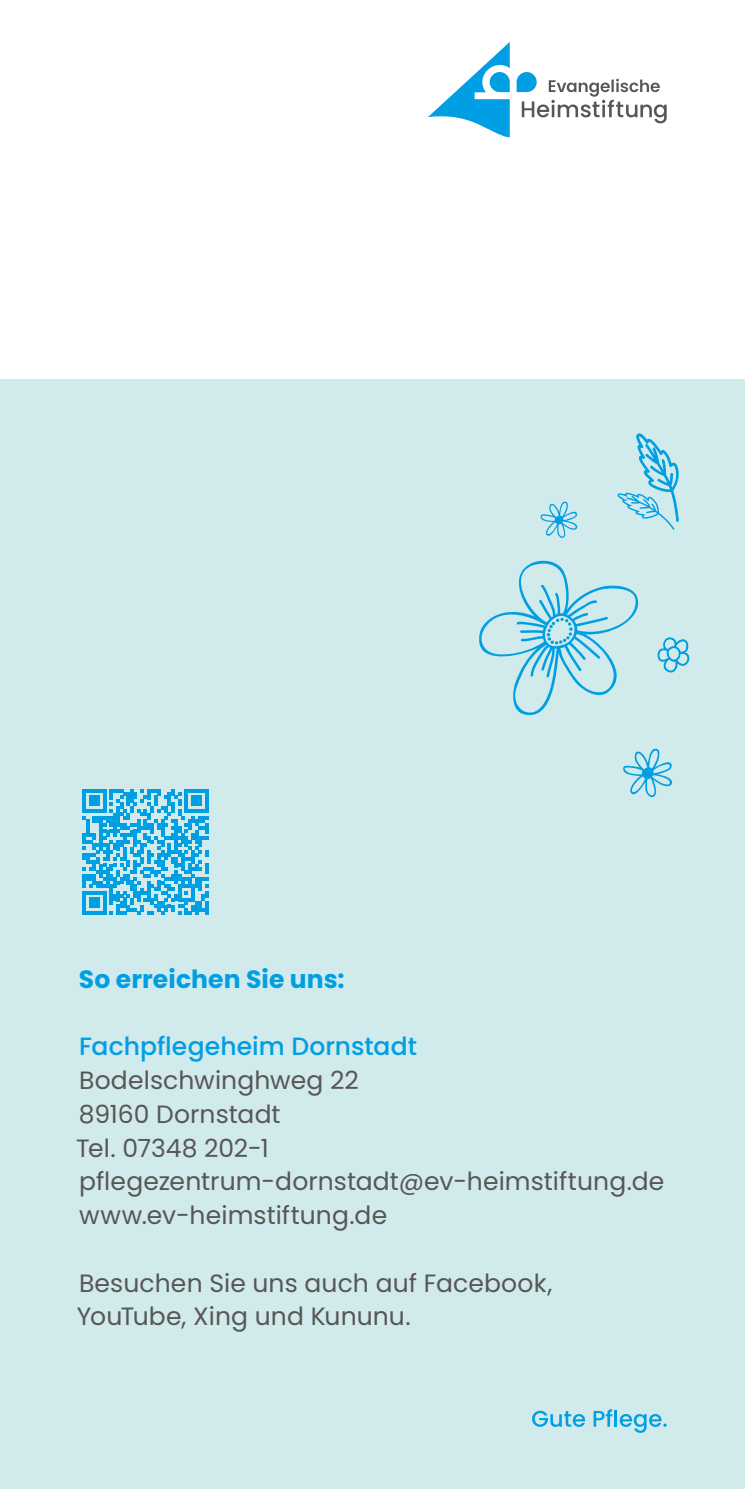
<style>
.page{position:relative;width:745px;height:1489px;background:#fff}
.page>*{position:absolute;margin:0;border:0;box-sizing:border-box;transform-origin:0 0}
.t1{font:25px/33.8px "Poppins";letter-spacing:.005em;color:#575756}
.t2{font:500 25px "Poppins";color:#009fe3}
.t3{font:700 25px "Poppins";letter-spacing:.005em;color:#009fe3}
</style>
<div class="page">
<div style="left:0;top:380px;width:744px;height:1108px;background:#d1eaeb"></div>
<svg style="left:479px;top:560px;width:160px;height:155px"></svg>
<svg style="left:617px;top:433px;width:62px;height:96px"></svg>
<svg style="left:623px;top:748px;width:49px;height:50px"></svg>
<svg style="left:540px;top:501px;width:38px;height:37px"></svg>
<svg style="left:657px;top:637px;width:32px;height:36px"></svg>
<svg style="left:82px;top:789px;width:126px;height:125px"></svg>
<svg style="left:428px;top:42px;width:81px;height:95px"></svg>
<svg style="left:516px;top:72px;width:150px;height:51px"></svg>
<svg style="left:532px;top:1410px;width:52px;height:16px"></svg>
<svg style="left:593px;top:1409px;width:73px;height:23px"></svg>
<p class="t3" style="left:79px;top:964px;width:267px">So erreichen Sie uns:</p>
<p class="t2" style="left:79px;top:1031px;width:339px">Fachpflegeheim Dornstadt</p>
<p class="t1" style="left:76px;top:1063px;width:589px">Bodelschwinghweg 22<br>89160 Dornstadt<br>Tel. 07348 202-1 pflegezentrum-dornstadt@ev-heimstiftung.de www.ev-heimstiftung.de</p>
<p class="t1" style="left:77px;top:1265px;width:476px">Besuchen Sie uns auch auf Facebook,<br>YouTube, Xing und Kununu.</p>
</div>
